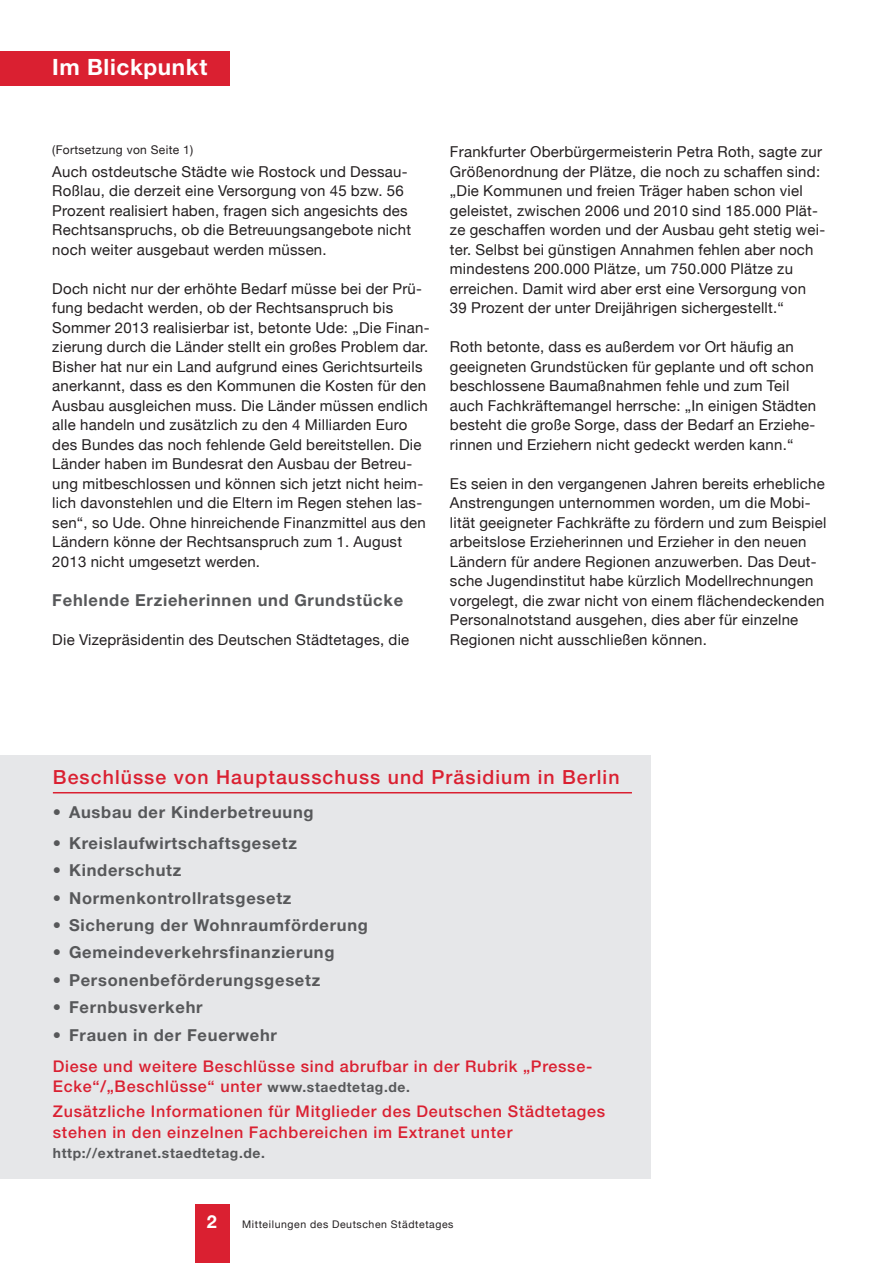
<style>
.page{position:relative;width:893px;height:1263px;background:#fff}
.page>*{position:absolute;margin:0;border:0;box-sizing:border-box;transform-origin:0 0}
.t1{font:700 22.5px "Helvetica Neue";letter-spacing:.03em;color:#fff}
.t2{font:500 19.5px "Helvetica Neue";letter-spacing:.055em;color:#da2031}
.t3{font:700 18px "Helvetica Neue";color:#fff}
.t4{font:700 16.5px "Helvetica Neue";letter-spacing:.045em;color:#57585a}
.t5{font:500 16.2px/20.2px "Helvetica Neue";letter-spacing:.045em;color:#da2031}
.t6{font:15px/19.5px "Helvetica Neue";letter-spacing:.015em;color:#231f20}
.t7{font:700 13.8px "Helvetica Neue";letter-spacing:.045em;color:#57585a}
.t8{font:12px "Helvetica Neue";letter-spacing:.03em;color:#231f20}
.t9{font:10.5px "Helvetica Neue";letter-spacing:.055em;color:#231f20}
.s1{font-weight:700;font-size:13.8px;color:#57585a}
</style>
<div class="page">
<div style="left:195px;top:1204px;width:34px;height:59px;background:#da2031"></div>
<div style="left:0;top:52px;width:229px;height:34px;background:#da2031"></div>
<div style="left:0;top:756px;width:650px;height:423px;background:#e6e7e9"></div>
<hr style="left:53px;top:792px;width:579px;height:1px;background:#da2031">
<h1 class="t1" style="left:52px;top:59px;width:156px">Im Blickpunkt</h1>
<p class="t8" style="left:52px;top:143px;width:142px">(Fortsetzung von Seite 1)</p>
<p class="t6" style="left:52px;top:161px;width:360px">Auch ostdeutsche Städte wie Rostock und Dessau-Roßlau, die derzeit eine Versorgung von 45 bzw. 56<br>Prozent realisiert haben, fragen sich angesichts des Rechtsanspruchs, ob die Betreuungsangebote nicht noch weiter ausgebaut werden müssen.</p>
<p class="t6" style="left:52px;top:278px;width:379px">Doch nicht nur der erhöhte Bedarf müsse bei der Prü&shy;fung bedacht werden, ob der Rechtsanspruch bis Sommer 2013 realisierbar ist, betonte Ude: „Die Finan&shy;zierung durch die Länder stellt ein großes Problem dar.<br>Bisher hat nur ein Land aufgrund eines Gerichtsurteils anerkannt, dass es den Kommunen die Kosten für den Ausbau ausgleichen muss. Die Länder müssen endlich alle handeln und zusätzlich zu den 4 Milliarden Euro des Bundes das noch fehlende Geld bereitstellen. Die Länder haben im Bundesrat den Ausbau der Betreu&shy;ung mitbeschlossen und können sich jetzt nicht heim&shy;lich davonstehlen und die Eltern im Regen stehen las&shy;sen“, so Ude. Ohne hinreichende Finanzmittel aus den Ländern könne der Rechtsanspruch zum 1. August 2013 nicht umgesetzt werden.</p>
<p class="t4" style="left:52px;top:594px;width:352px">Fehlende Erzieherinnen und Grundstücke</p>
<p class="t6" style="left:52px;top:629px;width:358px">Die Vizepräsidentin des Deutschen Städtetages, die</p>
<p class="t6" style="left:450px;top:142px;width:377px">Frankfurter Oberbürgermeisterin Petra Roth, sagte zur Größenordnung der Plätze, die noch zu schaffen sind: „Die Kommunen und freien Träger haben schon viel geleistet, zwischen 2006 und 2010 sind 185.000 Plät&shy;ze geschaffen worden und der Ausbau geht stetig wei&shy;ter. Selbst bei günstigen Annahmen fehlen aber noch mindestens 200.000 Plätze, um 750.000 Plätze zu erreichen. Damit wird aber erst eine Versorgung von 39 Prozent der unter Dreijährigen sichergestellt.“</p>
<p class="t6" style="left:450px;top:337px;width:368px">Roth betonte, dass es außerdem vor Ort häufig an geeigneten Grundstücken für geplante und oft schon beschlossene Baumaßnahmen fehle und zum Teil auch Fachkräftemangel herrsche: „In einigen Städten besteht die große Sorge, dass der Bedarf an Erziehe&shy;rinnen und Erziehern nicht gedeckt werden kann.“</p>
<p class="t6" style="left:450px;top:473px;width:378px">Es seien in den vergangenen Jahren bereits erhebliche Anstrengungen unternommen worden, um die Mobi&shy;lität geeigneter Fachkräfte zu fördern und zum Beispiel arbeitslose Erzieherinnen und Erzieher in den neuen Ländern für andere Regionen anzuwerben. Das Deut&shy;sche Jugendinstitut habe kürzlich Modellrechnungen vorgelegt, die zwar nicht von einem flächendeckenden Personalnotstand ausgehen, dies aber für einzelne Regionen nicht ausschließen können.</p>
<h2 class="t2" style="left:53px;top:770px;width:568px">Beschlüsse von Hauptausschuss und Präsidium in Berlin</h2>
<p class="t4" style="left:53px;top:807px;width:262px">• Ausbau der Kinderbetreuung</p>
<p class="t4" style="left:53px;top:837px;width:245px">• Kreislaufwirtschaftsgesetz</p>
<p class="t4" style="left:53px;top:864px;width:130px">• Kinderschutz</p>
<p class="t4" style="left:53px;top:892px;width:240px">• Normenkontrollratsgesetz</p>
<p class="t4" style="left:53px;top:919px;width:317px">• Sicherung der Wohnraumförderung</p>
<p class="t4" style="left:53px;top:947px;width:283px">• Gemeindeverkehrsfinanzierung</p>
<p class="t4" style="left:53px;top:974px;width:269px">• Personenbeförderungsgesetz</p>
<p class="t4" style="left:53px;top:1001px;width:151px">• Fernbusverkehr</p>
<p class="t4" style="left:53px;top:1029px;width:226px">• Frauen in der Feuerwehr</p>
<p class="t5" style="left:53px;top:1057px;width:541px">Diese und weitere Beschlüsse sind abrufbar in der Rubrik „Presse-<br>Ecke“/„Beschlüsse“ unter <span class="s1">www.staedtetag.de.</span></p>
<p class="t5" style="left:53px;top:1103px;width:554px">Zusätzliche Informationen für Mitglieder des Deutschen Städtetages stehen in den einzelnen Fachbereichen im Extranet unter</p>
<p class="t7" style="left:53px;top:1148px;width:214px">http://extranet.staedtetag.de.</p>
<p class="t3" style="left:207px;top:1215px;width:12px">2</p>
<p class="t9" style="left:242px;top:1218px;width:213px">Mitteilungen des Deutschen Städtetages</p>
</div>
